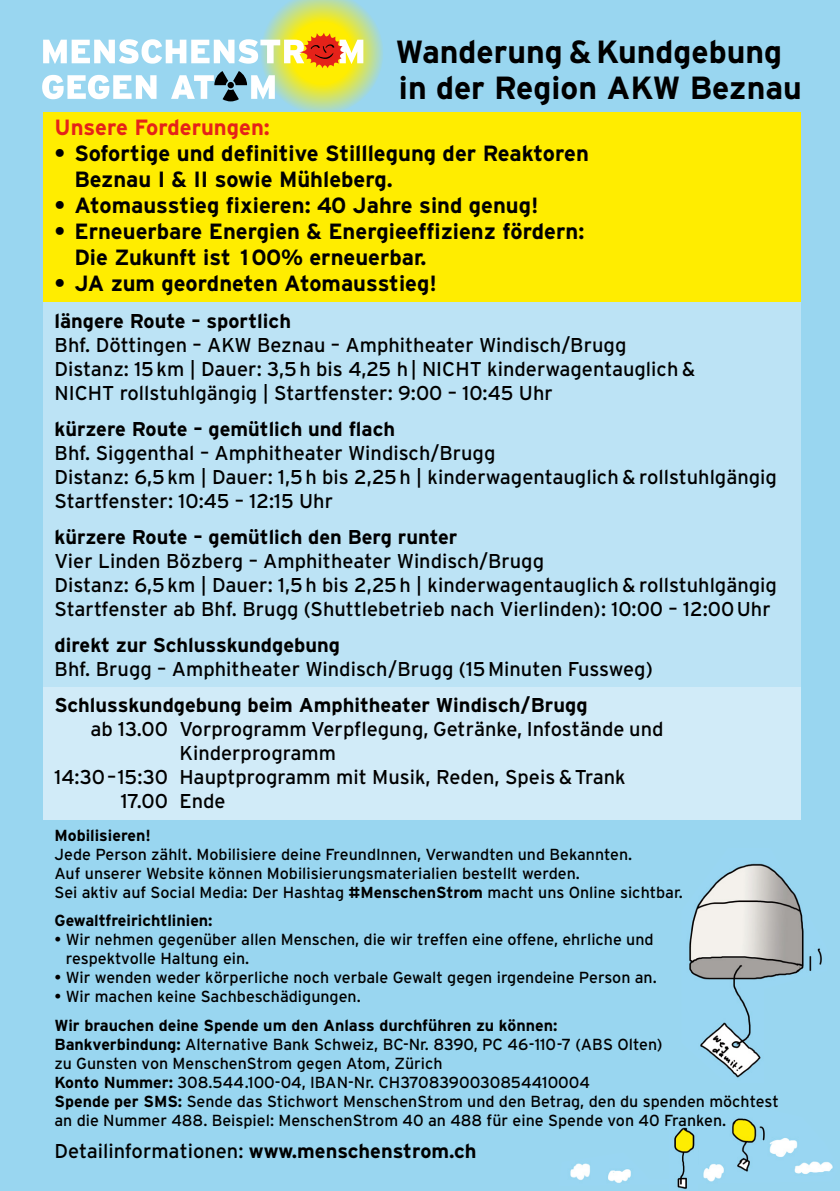
<style>
.page{position:relative;width:840px;height:1191px;background:#fff}
.page>*{position:absolute;margin:0;border:0;box-sizing:border-box;transform-origin:0 0}
.t1{font:700 32px/36px "Interstate";color:#000}
.t2{font:700 22px/26px "Interstate";color:#000}
.t3{font:700 22px "Interstate";color:#e52219}
.t4{font:20px/24px "Interstate";color:#000}
.t5{font:700 20px "Interstate";color:#000}
.t6{font:16px/19px "Interstate";color:#000}
.t7{font:700 16px "Interstate";color:#000}
.s1{font-weight:700}
</style>
<div class="page">
<div style="left:0;top:0;width:839px;height:1191px;background:#99d6f0"></div>
<img style="left:570px;top:1118px;width:263px;height:65px">
<img style="left:668px;top:1123px;width:30px;height:66px">
<img style="left:689px;top:863px;width:133px;height:215px">
<div style="left:43px;top:112px;width:756px;height:190px;background:#ffed00"></div>
<div style="left:43px;top:302px;width:756px;height:385px;background:#bce3f5"></div>
<div style="left:43px;top:687px;width:756px;height:132px;background:#d1ebf8"></div>
<svg style="left:42px;top:0;width:341px;height:112px"></svg>
<h1 class="t1" style="left:395px;top:34px;width:407px">Wanderung &amp; Kundgebung in der Region AKW Beznau</h1>
<h2 class="t3" style="left:54px;top:115px;width:217px">Unsere Forderungen:</h2>
<h2 class="t2" style="left:74px;top:140px;width:516px;text-indent:-20px">• Sofortige und definitive Stilllegung der Reaktoren<br>Beznau I &amp; II sowie Mühleberg.</h2>
<h2 class="t2" style="left:54px;top:192px;width:485px">• Atomausstieg fixieren: 40 Jahre sind genug!</h2>
<h2 class="t2" style="left:74px;top:218px;width:511px;text-indent:-20px">• Erneuerbare Energien &amp; Energieeffizienz fördern:<br>Die Zukunft ist 100% erneuerbar.</h2>
<h2 class="t2" style="left:54px;top:270px;width:384px">• JA zum geordneten Atomausstieg!</h2>
<p class="t5" style="left:54px;top:309px;width:238px">längere Route – sportlich</p>
<p class="t4" style="left:54px;top:332px;width:642px">Bhf. Döttingen – AKW Beznau – Amphitheater Windisch/Brugg<br>Distanz: 15km | Dauer: 3,5h bis 4,25 h| NICHT kinderwagentauglich &amp;<br>NICHT rollstuhlgängig | Startfenster: 9:00 – 10:45 Uhr</p>
<p class="t5" style="left:54px;top:417px;width:342px">kürzere Route – gemütlich und flach</p>
<p class="t4" style="left:54px;top:440px;width:723px">Bhf. Siggenthal – Amphitheater Windisch/Brugg<br>Distanz: 6,5km | Dauer: 1,5h bis 2,25h | kinderwagentauglich &amp; rollstuhlgängig<br>Startfenster: 10:45 – 12:15 Uhr</p>
<p class="t5" style="left:54px;top:525px;width:404px">kürzere Route – gemütlich den Berg runter</p>
<p class="t4" style="left:54px;top:548px;width:723px">Vier Linden Bözberg – Amphitheater Windisch/Brugg<br>Distanz: 6,5km | Dauer: 1,5h bis 2,25h | kinderwagentauglich &amp; rollstuhlgängig<br>Startfenster ab Bhf. Brugg (Shuttlebetrieb nach Vierlinden): 10:00 – 12:00Uhr</p>
<p class="t5" style="left:54px;top:633px;width:287px">direkt zur Schlusskundgebung</p>
<p class="t4" style="left:54px;top:656px;width:599px">Bhf. Brugg – Amphitheater Windisch/Brugg (15Minuten Fussweg)</p>
<p class="t5" style="left:54px;top:693px;width:534px">Schlusskundgebung beim Amphitheater Windisch/Brugg</p>
<p class="t4" style="left:90px;top:716px;width:574px">ab 13.00 Vorprogramm Verpflegung, Getränke, Infostände und</p>
<p class="t4" style="left:179px;top:740px;width:158px">Kinderprogramm</p>
<p class="t4" style="left:54px;top:764px;width:572px">14:30–15:30 Hauptprogramm mit Musik, Reden, Speis &amp; Trank</p>
<p class="t4" style="left:121px;top:788px;width:106px">17.00 Ende</p>
<p class="t7" style="left:54px;top:826px;width:98px">Mobilisieren!</p>
<p class="t6" style="left:54px;top:844px;width:629px">Jede Person zählt. Mobilisiere deine FreundInnen, Verwandten und Bekannten.<br>Auf unserer Website können Mobilisierungsmaterialien bestellt werden.<br>Sei aktiv auf Social Media: Der Hashtag <span class="s1">#MenschenStrom</span> macht uns Online sichtbar.</p>
<p class="t7" style="left:54px;top:912px;width:160px">Gewaltfreirichtlinien:</p>
<p class="t6" style="left:66px;top:930px;width:589px;text-indent:-11px">• Wir nehmen gegenüber allen Menschen, die wir treffen eine offene, ehrliche und respektvolle Haltung ein.</p>
<p class="t6" style="left:54px;top:968px;width:603px">• Wir wenden weder körperliche noch verbale Gewalt gegen irgendeine Person an.</p>
<p class="t6" style="left:54px;top:987px;width:307px">• Wir machen keine Sachbeschädigungen.</p>
<p class="t6" style="left:54px;top:1015px;width:725px"><span class="s1">Wir brauchen deine Spende um den Anlass durchführen zu können:<br>Bankverbindung:</span> Alternative Bank Schweiz, BC-Nr. 8390, PC 46-110-7 (ABS Olten)<br>zu Gunsten von MenschenStrom gegen Atom, Zürich<br><span class="s1">Konto Nummer:</span> 308.544.100-04, IBAN-Nr. CH3708390030854410004<br><span class="s1">Spende per SMS:</span> Sende das Stichwort MenschenStrom und den Betrag, den du spenden möchtest an die Nummer 488. Beispiel: MenschenStrom 40 an 488 für eine Spende von 40 Franken.</p>
<p class="t4" style="left:54px;top:1138px;width:423px">Detailinformationen: <span class="s1">www.menschenstrom.ch</span></p>
</div>
